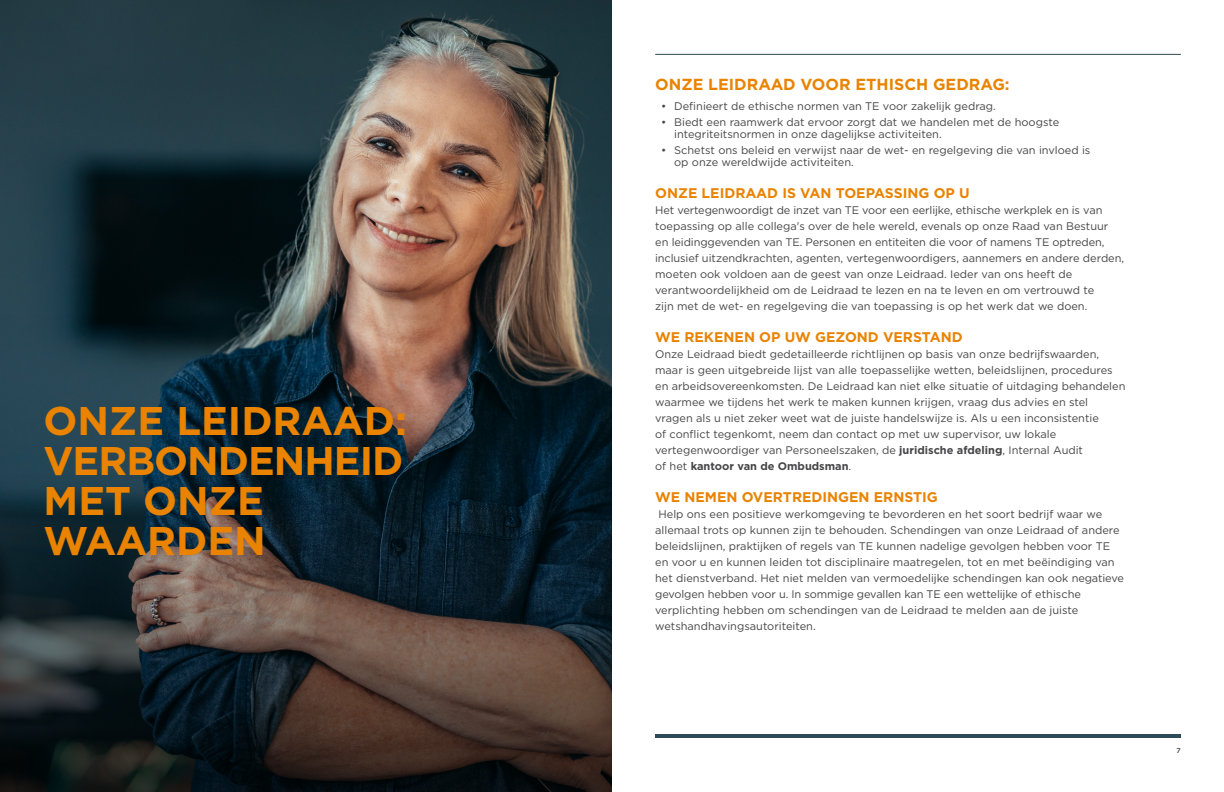
<style>
.page{position:relative;width:1224px;height:792px;background:#fff}
.page>*{position:absolute;margin:0;border:0;box-sizing:border-box;transform-origin:0 0}
.t1{font:700 40px/40px "Gotham";color:#e98300}
.t2{font:700 16px "Gotham";color:#e98300}
.t3{font:700 14px "Gotham";color:#e98300}
.t4{font:11px/16px "Gotham";color:#464547}
.t5{font:500 7px "Gotham";color:#464547}
.s1{font-weight:700}
</style>
<div class="page">
<hr style="left:655px;top:734px;width:526px;height:4px;background:#2e4957">
<hr style="left:655px;top:54px;width:526px;height:1px;background:#2e4957">
<img style="left:0;top:0;width:612px;height:315px">
<svg style="left:0;top:315px;width:612px;height:477px"></svg>
<h1 class="t1" style="left:44px;top:401px;width:365px">ONZE LEIDRAAD:<br>VERBONDENHEID<br>MET ONZE<br>WAARDEN</h1>
<h2 class="t2" style="left:655px;top:74px;width:356px">ONZE LEIDRAAD VOOR ETHISCH GEDRAG:</h2>
<p class="t4" style="left:661px;top:98px;width:336px">• Definieert de ethische normen van TE voor zakelijk gedrag.</p>
<p class="t4" style="left:674px;top:116px;width:386px;line-height:12px;text-indent:-13px">• Biedt een raamwerk dat ervoor zorgt dat we handelen met de hoogste integriteitsnormen in onze dagelijkse activiteiten.</p>
<p class="t4" style="left:674px;top:144px;width:418px;line-height:12px;text-indent:-13px">• Schetst ons beleid en verwijst naar de wet- en regelgeving die van invloed is op onze wereldwijde activiteiten.</p>
<p class="t3" style="left:655px;top:184px;width:316px">ONZE LEIDRAAD IS VAN TOEPASSING OP U</p>
<p class="t4" style="left:655px;top:202px;width:471px">Het vertegenwoordigt de inzet van TE voor een eerlijke, ethische werkplek en is van toepassing op alle collega's over de hele wereld, evenals op onze Raad van Bestuur en leidinggevenden van TE. Personen en entiteiten die voor of namens TE optreden, inclusief uitzendkrachten, agenten, vertegenwoordigers, aannemers en andere derden, moeten ook voldoen aan de geest van onze Leidraad. Ieder van ons heeft de verantwoordelijkheid om de Leidraad te lezen en na te leven en om vertrouwd te<br>zijn met de wet- en regelgeving die van toepassing is op het werk dat we doen.</p>
<p class="t3" style="left:655px;top:328px;width:309px">WE REKENEN OP UW GEZOND VERSTAND</p>
<p class="t4" style="left:655px;top:346px;width:472px">Onze Leidraad biedt gedetailleerde richtlijnen op basis van onze bedrijfswaarden, maar is geen uitgebreide lijst van alle toepasselijke wetten, beleidslijnen, procedures en arbeidsovereenkomsten. De Leidraad kan niet elke situatie of uitdaging behandelen waarmee we tijdens het werk te maken kunnen krijgen, vraag dus advies en stel vragen als u niet zeker weet wat de juiste handelswijze is. Als u een inconsistentie<br>of conflict tegenkomt, neem dan contact op met uw supervisor, uw lokale vertegenwoordiger van Personeelszaken, de <span class="s1">juridische afdeling</span>, Internal Audit<br>of het <span class="s1">kantoor van de Ombudsman</span>.</p>
<p class="t3" style="left:655px;top:488px;width:284px">WE NEMEN OVERTREDINGEN ERNSTIG</p>
<p class="t4" style="left:655px;top:506px;width:470px">Help ons een positieve werkomgeving te bevorderen en het soort bedrijf waar we allemaal trots op kunnen zijn te behouden. Schendingen van onze Leidraad of andere beleidslijnen, praktijken of regels van TE kunnen nadelige gevolgen hebben voor TE en voor u en kunnen leiden tot disciplinaire maatregelen, tot en met beëindiging van het dienstverband. Het niet melden van vermoedelijke schendingen kan ook negatieve gevolgen hebben voor u. In sommige gevallen kan TE een wettelijke of ethische verplichting hebben om schendingen van de Leidraad te melden aan de juiste wetshandhavingsautoriteiten.</p>
<p class="t5" style="left:1177px;top:746px;width:6px">7</p>
</div>
